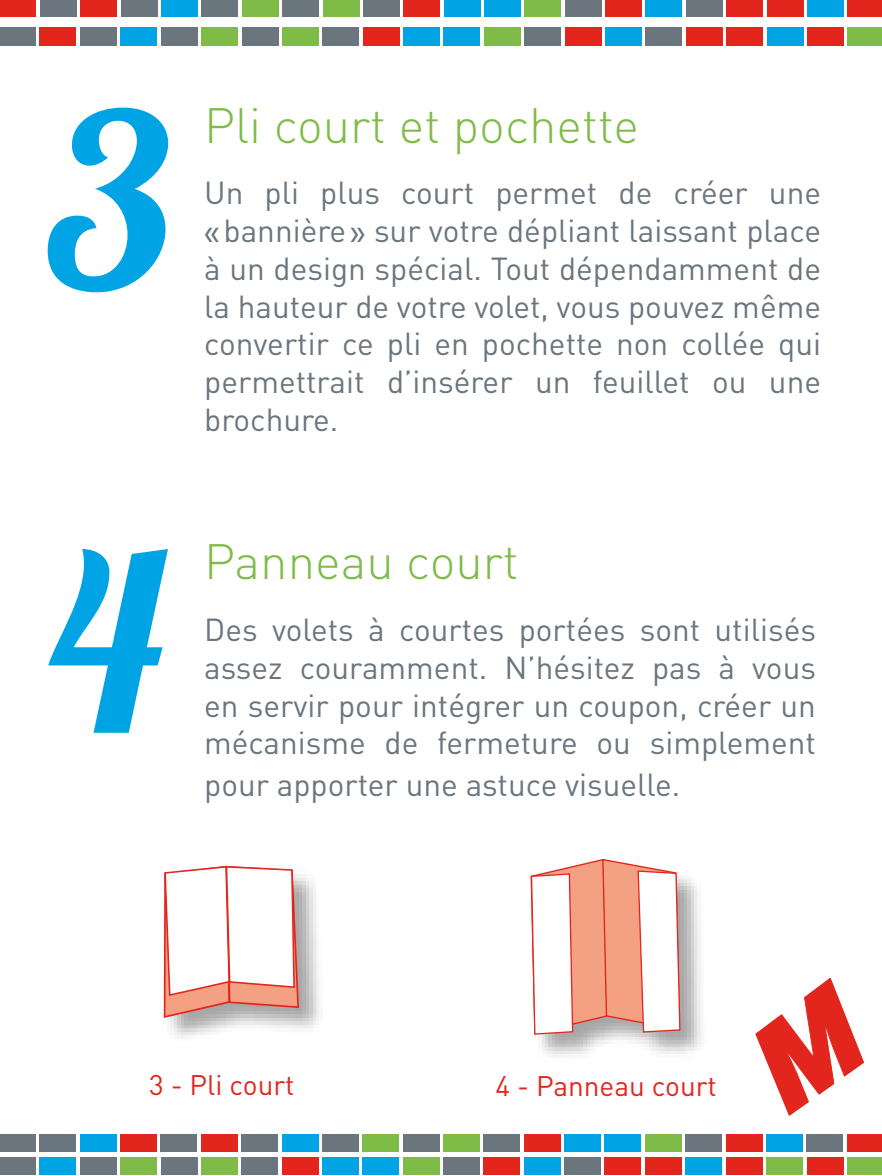
<style>
.page{position:relative;width:882px;height:1176px;background:#fff}
.page>*{position:absolute;margin:0;border:0;box-sizing:border-box;transform-origin:0 0}
.t1{font:245px "Lobster 1.4";color:#00a4e4}
.t2{font:300 49px "DIN";color:#7ebb47}
.t3{font:31.5px/37.8px "DIN";color:#6a757d;text-align:justify}
.t4{font:28px "DIN";color:#e3261d}
.s1{font-family:"Gill Sans"}
</style>
<div class="page">
<div style="left:847px;top:1157px;width:35px;height:18px;background:#7ebb47"></div>
<div style="left:726px;top:1157px;width:36px;height:18px;background:#e3261d"></div>
<div style="left:767px;top:1157px;width:36px;height:18px;background:#7ebb47"></div>
<div style="left:807px;top:1157px;width:36px;height:18px;background:#e3261d"></div>
<div style="left:686px;top:1157px;width:36px;height:18px;background:#00a4e4"></div>
<div style="left:645px;top:1157px;width:37px;height:18px;background:#e3261d"></div>
<div style="left:605px;top:1157px;width:36px;height:18px;background:#e3261d"></div>
<div style="left:564px;top:1157px;width:37px;height:18px;background:#6a757d"></div>
<div style="left:524px;top:1157px;width:36px;height:18px;background:#00a4e4"></div>
<div style="left:322px;top:1157px;width:37px;height:18px;background:#00a4e4"></div>
<div style="left:282px;top:1157px;width:36px;height:18px;background:#e3261d"></div>
<div style="left:242px;top:1157px;width:36px;height:18px;background:#6a757d"></div>
<div style="left:363px;top:1157px;width:36px;height:18px;background:#00a4e4"></div>
<div style="left:80px;top:1157px;width:36px;height:18px;background:#6a757d"></div>
<div style="left:403px;top:1157px;width:36px;height:18px;background:#7ebb47"></div>
<div style="left:121px;top:1157px;width:36px;height:18px;background:#7ebb47"></div>
<div style="left:443px;top:1157px;width:37px;height:18px;background:#6a757d"></div>
<div style="left:161px;top:1157px;width:36px;height:18px;background:#6a757d"></div>
<div style="left:40px;top:1157px;width:36px;height:18px;background:#00a4e4"></div>
<div style="left:0;top:1157px;width:36px;height:18px;background:#6a757d"></div>
<div style="left:484px;top:1157px;width:36px;height:18px;background:#e3261d"></div>
<div style="left:201px;top:1157px;width:37px;height:18px;background:#7ebb47"></div>
<div style="left:847px;top:1134px;width:35px;height:18px;background:#e3261d"></div>
<div style="left:807px;top:1134px;width:36px;height:18px;background:#6a757d"></div>
<div style="left:766px;top:1134px;width:37px;height:18px;background:#00a4e4"></div>
<div style="left:565px;top:1134px;width:36px;height:18px;background:#00a4e4"></div>
<div style="left:524px;top:1134px;width:37px;height:18px;background:#e3261d"></div>
<div style="left:484px;top:1134px;width:36px;height:18px;background:#6a757d"></div>
<div style="left:605px;top:1134px;width:36px;height:18px;background:#00a4e4"></div>
<div style="left:161px;top:1134px;width:36px;height:18px;background:#6a757d"></div>
<div style="left:40px;top:1134px;width:36px;height:18px;background:#6a757d"></div>
<div style="left:80px;top:1134px;width:36px;height:18px;background:#00a4e4"></div>
<div style="left:120px;top:1134px;width:37px;height:18px;background:#e3261d"></div>
<div style="left:0;top:1134px;width:35px;height:18px;background:#6a757d"></div>
<div style="left:322px;top:1134px;width:37px;height:18px;background:#6a757d"></div>
<div style="left:645px;top:1134px;width:37px;height:18px;background:#7ebb47"></div>
<div style="left:363px;top:1134px;width:36px;height:18px;background:#7ebb47"></div>
<div style="left:686px;top:1134px;width:36px;height:18px;background:#6a757d"></div>
<div style="left:403px;top:1134px;width:37px;height:18px;background:#6a757d"></div>
<div style="left:282px;top:1134px;width:36px;height:18px;background:#00a4e4"></div>
<div style="left:242px;top:1134px;width:36px;height:18px;background:#6a757d"></div>
<div style="left:201px;top:1134px;width:36px;height:18px;background:#e3261d"></div>
<div style="left:726px;top:1134px;width:36px;height:18px;background:#e3261d"></div>
<div style="left:444px;top:1134px;width:36px;height:18px;background:#7ebb47"></div>
<div style="left:848px;top:0;width:34px;height:17px;background:#e3261d"></div>
<div style="left:807px;top:0;width:37px;height:17px;background:#00a4e4"></div>
<div style="left:767px;top:0;width:36px;height:17px;background:#e3261d"></div>
<div style="left:726px;top:0;width:37px;height:17px;background:#e3261d"></div>
<div style="left:686px;top:0;width:36px;height:17px;background:#6a757d"></div>
<div style="left:646px;top:0;width:36px;height:17px;background:#00a4e4"></div>
<div style="left:444px;top:0;width:36px;height:17px;background:#00a4e4"></div>
<div style="left:404px;top:0;width:36px;height:17px;background:#e3261d"></div>
<div style="left:363px;top:0;width:36px;height:17px;background:#6a757d"></div>
<div style="left:484px;top:0;width:36px;height:17px;background:#00a4e4"></div>
<div style="left:40px;top:0;width:36px;height:17px;background:#6a757d"></div>
<div style="left:0;top:0;width:36px;height:17px;background:#e3261d"></div>
<div style="left:202px;top:0;width:36px;height:17px;background:#6a757d"></div>
<div style="left:525px;top:0;width:36px;height:17px;background:#7ebb47"></div>
<div style="left:242px;top:0;width:36px;height:17px;background:#7ebb47"></div>
<div style="left:565px;top:0;width:36px;height:17px;background:#6a757d"></div>
<div style="left:283px;top:0;width:36px;height:17px;background:#6a757d"></div>
<div style="left:161px;top:0;width:37px;height:17px;background:#00a4e4"></div>
<div style="left:121px;top:0;width:36px;height:17px;background:#6a757d"></div>
<div style="left:81px;top:0;width:36px;height:17px;background:#e3261d"></div>
<div style="left:605px;top:0;width:37px;height:17px;background:#e3261d"></div>
<div style="left:323px;top:0;width:36px;height:17px;background:#7ebb47"></div>
<div style="left:807px;top:27px;width:37px;height:19px;background:#e3261d"></div>
<div style="left:848px;top:27px;width:34px;height:19px;background:#7ebb47"></div>
<div style="left:767px;top:27px;width:36px;height:19px;background:#00a4e4"></div>
<div style="left:727px;top:27px;width:36px;height:19px;background:#e3261d"></div>
<div style="left:686px;top:27px;width:36px;height:19px;background:#e3261d"></div>
<div style="left:646px;top:27px;width:36px;height:19px;background:#6a757d"></div>
<div style="left:605px;top:27px;width:36px;height:19px;background:#00a4e4"></div>
<div style="left:403px;top:27px;width:37px;height:19px;background:#00a4e4"></div>
<div style="left:363px;top:27px;width:36px;height:19px;background:#e3261d"></div>
<div style="left:323px;top:27px;width:36px;height:19px;background:#6a757d"></div>
<div style="left:444px;top:27px;width:36px;height:19px;background:#00a4e4"></div>
<div style="left:0;top:27px;width:35px;height:19px;background:#6a757d"></div>
<div style="left:161px;top:27px;width:36px;height:19px;background:#6a757d"></div>
<div style="left:484px;top:27px;width:36px;height:19px;background:#7ebb47"></div>
<div style="left:201px;top:27px;width:37px;height:19px;background:#7ebb47"></div>
<div style="left:525px;top:27px;width:36px;height:19px;background:#6a757d"></div>
<div style="left:242px;top:27px;width:36px;height:19px;background:#6a757d"></div>
<div style="left:121px;top:27px;width:36px;height:19px;background:#00a4e4"></div>
<div style="left:80px;top:27px;width:36px;height:19px;background:#6a757d"></div>
<div style="left:40px;top:27px;width:36px;height:19px;background:#e3261d"></div>
<div style="left:565px;top:27px;width:36px;height:19px;background:#e3261d"></div>
<div style="left:282px;top:27px;width:37px;height:19px;background:#7ebb47"></div>
<svg style="left:755px;top:978px;width:109px;height:138px"></svg>
<div style="left:530px;top:858px;width:177px;height:203px;background:#231f20;opacity:.4"></div>
<svg style="left:530px;top:858px;width:151px;height:177px"></svg>
<div style="left:163px;top:865px;width:162px;height:179px;background:#231f20;opacity:.4"></div>
<svg style="left:163px;top:865px;width:137px;height:154px"></svg>
<h1 class="t1" style="left:46px;top:46px;width:127px">3</h1>
<h2 class="t2" style="left:204px;top:95px;width:436px">Pli court et pochette</h2>
<p class="t3" style="left:204px;top:173px;width:618px">Un pli plus court permet de créer une <span class="s1">«</span>bannière<span class="s1">»</span> sur votre dépliant laissant place à un design spécial. Tout dépendamment de la hauteur de votre volet, vous pouvez même convertir ce pli en pochette non collée qui permettrait d’insérer un feuillet ou une brochure.</p>
<h1 class="t1" style="left:46px;top:488px;width:118px">4</h1>
<h2 class="t2" style="left:204px;top:531px;width:316px">Panneau court</h2>
<p class="t3" style="left:204px;top:610px;width:613px">Des volets à courtes portées sont utilisés assez couramment. N’hésitez pas à vous en servir pour intégrer un coupon, créer un mécanisme de fermeture ou simplement</p>
<p class="t3" style="left:204px;top:765px;width:478px">pour apporter une astuce visuelle.</p>
<p class="t4" style="left:149px;top:1068px;width:147px">3 - Pli court</p>
<p class="t4" style="left:496px;top:1068px;width:223px">4 - Panneau court</p>
</div>
